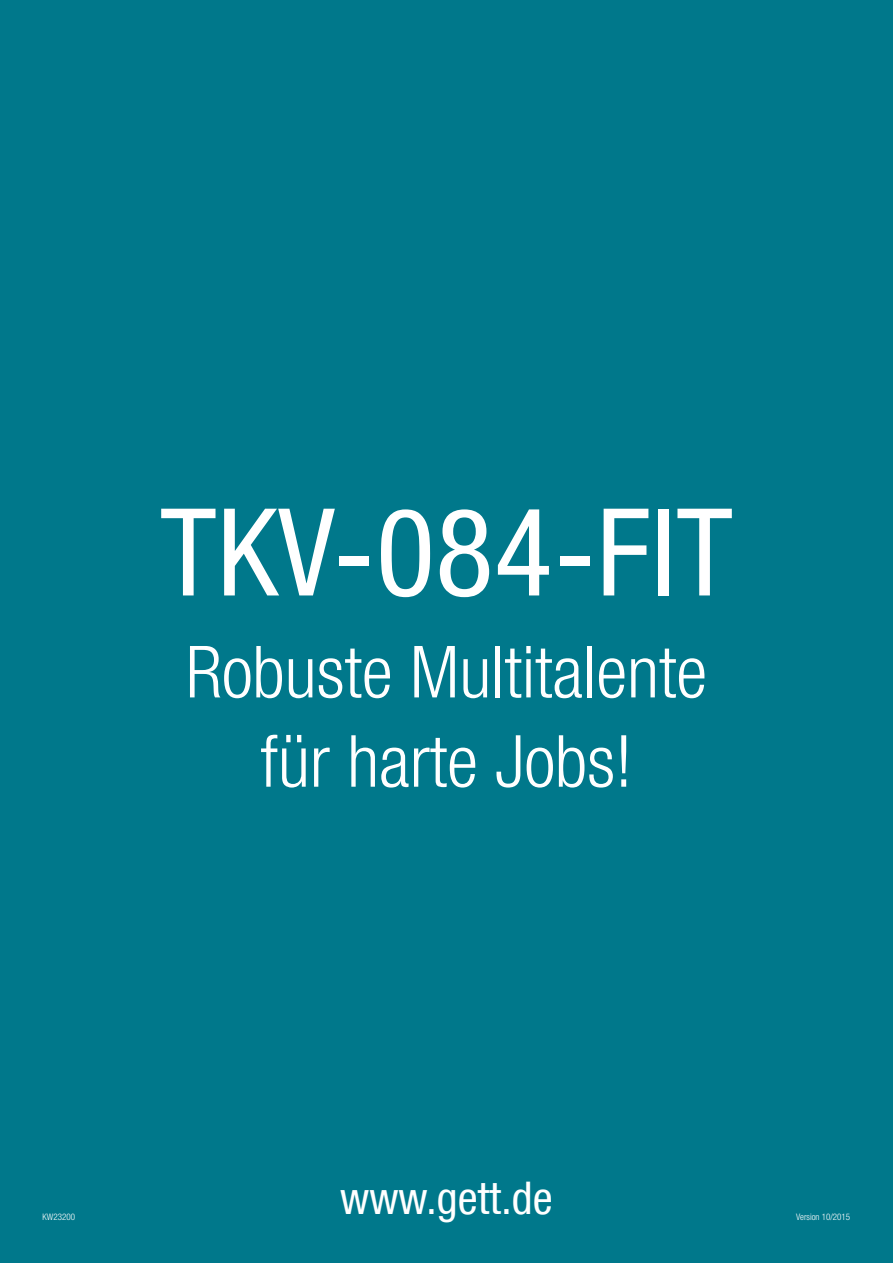
<style>
.page{position:relative;width:893px;height:1263px;background:#00788b}
.page>*{position:absolute;margin:0;border:0;box-sizing:border-box;transform-origin:0 0}
.t1{font:condensed 121.5px "Helvetica Neue LT Com";letter-spacing:.005em;color:#fff}
.t2{font:300 condensed 72px/89.2px "Helvetica Neue LT Com";color:#fff;text-align:center}
.t3{font:condensed 45px "Helvetica Neue LT Com";color:#fff}
.t4{font:300 condensed 9px "Helvetica Neue LT Com";color:#fff}
</style>
<div class="page">
<h1 class="t1" style="left:160px;top:481px;width:574px">TKV-084-FIT</h1>
<p class="t2" style="left:186px;top:627px;width:523px">Robuste Multitalente für harte Jobs!</p>
<p class="t4" style="left:43px;top:1212px;width:34px">KW23200</p>
<p class="t3" style="left:340px;top:1172px;width:214px">www.gett.de</p>
<p class="t4" style="left:796px;top:1212px;width:55px">Version 10/2015</p>
</div>
